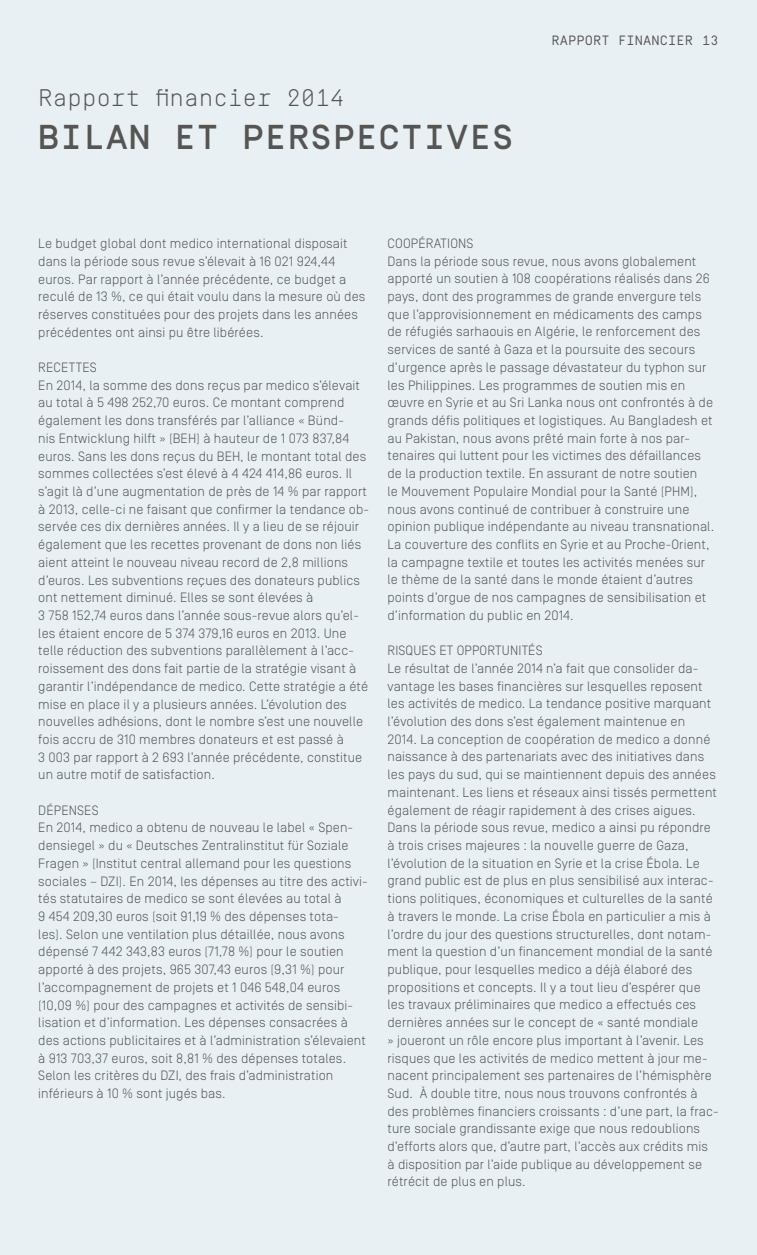
<style>
.page{position:relative;width:757px;height:1255px;background:#fff}
.page>*{position:absolute;margin:0;border:0;box-sizing:border-box;transform-origin:0 0}
.t1{font:500 34.5px "Simplon BP Mono";color:#555554}
.t2{font:300 24px "Simplon BP Mono";color:#555554}
.t3{font:300 13.5px/17.7px "Simplon BP";letter-spacing:.01em;color:#555554}
.t4{font:13.5px "Simplon BP Mono";letter-spacing:.01em;color:#555554}
</style>
<div class="page">
<div style="left:0;top:0;width:757px;height:1254px;background:#e9f0f4"></div>
<h2 class="t2" style="left:38px;top:82px;width:308px">Rapport financier 2014</h2>
<h1 class="t1" style="left:38px;top:115px;width:45px">BILA</h1>
<h1 class="t1" style="left:129px;top:115px;width:66px">N ET</h1>
<h1 class="t1" style="left:243px;top:115px;width:24px">PERSPECTIVES</h1>
<p class="t4" style="left:551px;top:32px;width:169px">RAPPORT FINANCIER 13</p>
<p class="t3" style="left:38px;top:234px;width:329px">Le budget global dont medico international disposait dans la période sous revue s’élevait à 16 021 924,44 euros. Par rapport à l’année précédente, ce budget a reculé de 13 %, ce qui était voulu dans la mesure où des réserves constituées pour des projets dans les années précédentes ont ainsi pu être libérées.</p>
<p class="t3" style="left:38px;top:358px;width:332px">Recettes<br>En 2014, la somme des dons reçus par medico s’élevait au total à 5 498 252,70 euros. Ce montant comprend également les dons transférés par l’alliance « Bünd-<br>nis Entwicklung hilft » (BEH) à hauteur de 1 073 837,84 euros. Sans les dons reçus du BEH, le montant total des sommes collectées s’est élevé à 4 424 414,86 euros. Il s’agit là d’une augmentation de près de 14 % par rapport à 2013, celle-ci ne faisant que confirmer la tendance ob&shy;servée ces dix dernières années. Il y a lieu de se réjouir également que les recettes provenant de dons non liés aient atteint le nouveau niveau record de 2,8 millions d’euros. Les subventions reçues des donateurs publics ont nettement diminué. Elles se sont élevées à<br>3 758 152,74 euros dans l’année sous-revue alors qu’el&shy;les étaient encore de 5 374 379,16 euros en 2013. Une telle réduction des subventions parallèlement à l’acc&shy;roissement des dons fait partie de la stratégie visant à garantir l’indépendance de medico. Cette stratégie a été mise en place il y a plusieurs années. L’évolution des nouvelles adhésions, dont le nombre s’est une nouvelle fois accru de 310 membres donateurs et est passé à<br>3 003 par rapport à 2 693 l’année précédente, constitue un autre motif de satisfaction.</p>
<p class="t3" style="left:38px;top:801px;width:331px">Dépenses<br>En 2014, medico a obtenu de nouveau le label « Spen&shy;densiegel » du « Deutsches Zentralinstitut für Soziale Fragen » (Institut central allemand pour les questions sociales – DZI). En 2014, les dépenses au titre des activi&shy;tés statutaires de medico se sont élevées au total à<br>9 454 209,30 euros (soit 91,19 % des dépenses tota-<br>les). Selon une ventilation plus détaillée, nous avons dépensé 7 442 343,83 euros (71,78 %) pour le soutien apporté à des projets, 965 307,43 euros (9,31 %) pour l’accompagnement de projets et 1 046 548,04 euros (10,09 %) pour des campagnes et activités de sensibi&shy;lisation et d’information. Les dépenses consacrées à des actions publicitaires et à l’administration s’élevaient à 913 703,37 euros, soit 8,81 % des dépenses totales.<br>Selon les critères du DZI, des frais d’administration inférieurs à 10 % sont jugés bas.</p>
<p class="t3" style="left:387px;top:234px;width:328px">Coopérations<br>Dans la période sous revue, nous avons globalement apporté un soutien à 108 coopérations réalisés dans 26 pays, dont des programmes de grande envergure tels que l’approvisionnement en médicaments des camps de réfugiés sarhaouis en Algérie, le renforcement des services de santé à Gaza et la poursuite des secours d’urgence après le passage dévastateur du typhon sur les Philippines. Les programmes de soutien mis en œuvre en Syrie et au Sri Lanka nous ont confrontés à de grands défis politiques et logistiques. Au Bangladesh et au Pakistan, nous avons prêté main forte à nos par&shy;tenaires qui luttent pour les victimes des défaillances de la production textile. En assurant de notre soutien<br>le Mouvement Populaire Mondial pour la Santé (PHM), nous avons continué de contribuer à construire une opinion publique indépendante au niveau transnational.<br>La couverture des conflits en Syrie et au Proche-Orient, la campagne textile et toutes les activités menées sur le thème de la santé dans le monde étaient d’autres points d’orgue de nos campagnes de sensibilisation et d’information du public en 2014.</p>
<p class="t3" style="left:387px;top:641px;width:16px">Risques</p>
<p class="t3" style="left:387px;top:641px;width:333px;text-indent:52px">et opportunités<br>Le résultat de l’année 2014 n’a fait que consolider da&shy;vantage les bases financières sur lesquelles reposent les activités de medico. La tendance positive marquant l’évolution des dons s’est également maintenue en<br>2014. La conception de coopération de medico a donné naissance à des partenariats avec des initiatives dans les pays du sud, qui se maintiennent depuis des années maintenant. Les liens et réseaux ainsi tissés permettent également de réagir rapidement à des crises aigues.<br>Dans la période sous revue, medico a ainsi pu répondre à trois crises majeures : la nouvelle guerre de Gaza, l’évolution de la situation en Syrie et la crise Ébola. Le grand public est de plus en plus sensibilisé aux interac&shy;tions politiques, économiques et culturelles de la santé à travers le monde. La crise Ébola en particulier a mis à l’ordre du jour des questions structurelles, dont notam&shy;ment la question d’un financement mondial de la santé publique, pour lesquelles medico a déjà élaboré des propositions et concepts. Il y a tout lieu d’espérer que les travaux préliminaires que medico a effectués ces dernières années sur le concept de « santé mondiale<br>» joueront un rôle encore plus important à l’avenir. Les risques que les activités de medico mettent à jour me&shy;nacent principalement ses partenaires de l’hémisphère Sud. À double titre, nous nous trouvons confrontés à des problèmes financiers croissants : d’une part, la frac&shy;ture sociale grandissante exige que nous redoublions d’efforts alors que, d’autre part, l’accès aux crédits mis<br>à disposition par l’aide publique au développement se rétrécit de plus en plus.</p>
</div>
